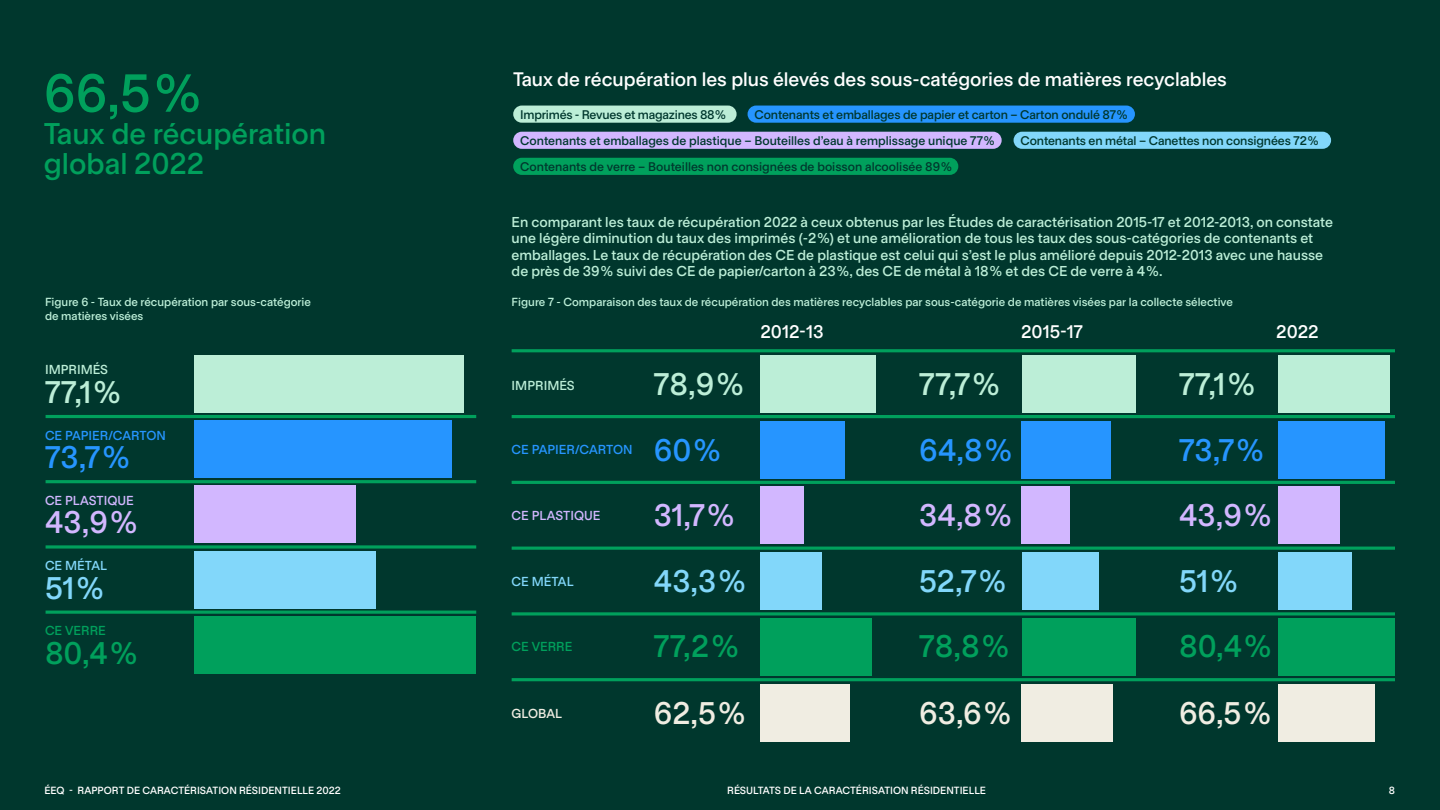
<style>
.page{position:relative;width:1440px;height:810px;background:#00372d}
.page>*{position:absolute;margin:0;border:0;box-sizing:border-box;transform-origin:0 0}
.t1{font:500 51.25px "Habitus";color:#00a05c}
.t2{font:500 30px "Habitus";letter-spacing:.02em;color:#bceed7}
.t3{font:500 30px "Habitus";letter-spacing:.005em;color:#d2b7ff}
.t4{font:500 30px "Habitus";color:#00a05c}
.t5{font:500 30px "Habitus";color:#2695ff}
.t6{font:500 30px "Habitus";letter-spacing:-.015em;color:#82d7fa}
.t7{font:500 30px "Habitus";color:#f0ede2}
.t8{font:500 28.75px/30px "Habitus";color:#00a05c}
.t9{font:500 18.75px "Habitus";color:#fff}
.t10{font:500 17.5px "Habitus";color:#fff}
.t11{font:500 13.75px/16.2px "Habitus";color:#bceed7}
.t12{font:500 12.5px "Habitus";color:#2695ff}
.t13{font:500 12.5px "Habitus";color:#d2b7ff}
.t14{font:500 12.5px "Habitus";color:#bceed7}
.t15{font:500 12.5px "Habitus";color:#00a05c}
.t16{font:500 12.5px "Habitus";color:#82d7fa}
.t17{font:500 12.5px "Habitus";color:#f0ede2}
.t18{font:500 12px/26.1px "Habitus";color:#00372d}
.t19{font:500 12px "Habitus";letter-spacing:-.02em;color:#00372d}
.t20{font:500 11.25px/13.8px "Habitus";color:#bceed7}
.t21{font:500 10px "Habitus";color:#fff}
</style>
<div class="page">
<hr style="left:46px;top:415px;width:430px;height:3px;background:#00a05c">
<svg style="left:46px;top:545px;width:430px;height:4px;background:#008a52"></svg>
<hr style="left:46px;top:480px;width:430px;height:3px;background:#00a05c">
<hr style="left:46px;top:611px;width:430px;height:3px;background:#00a05c">
<div style="left:194px;top:355px;width:270px;height:57px;background:#bceed7"></div>
<div style="left:760px;top:355px;width:116px;height:57px;background:#bceed7"></div>
<div style="left:760px;top:421px;width:85px;height:57px;background:#2695ff"></div>
<div style="left:760px;top:487px;width:44px;height:57px;background:#d2b7ff"></div>
<div style="left:760px;top:552px;width:62px;height:58px;background:#82d7fa"></div>
<div style="left:760px;top:618px;width:112px;height:57px;background:#00a05c"></div>
<div style="left:760px;top:685px;width:90px;height:57px;background:#f0ede2"></div>
<div style="left:1022px;top:355px;width:113px;height:57px;background:#bceed7"></div>
<div style="left:1022px;top:421px;width:89px;height:57px;background:#2695ff"></div>
<div style="left:1022px;top:487px;width:48px;height:57px;background:#d2b7ff"></div>
<div style="left:1022px;top:552px;width:77px;height:58px;background:#82d7fa"></div>
<div style="left:1022px;top:618px;width:113px;height:57px;background:#00a05c"></div>
<div style="left:1022px;top:685px;width:91px;height:57px;background:#f0ede2"></div>
<div style="left:1278px;top:355px;width:112px;height:57px;background:#bceed7"></div>
<div style="left:1278px;top:421px;width:106px;height:57px;background:#2695ff"></div>
<div style="left:1278px;top:487px;width:62px;height:57px;background:#d2b7ff"></div>
<div style="left:1278px;top:552px;width:73px;height:58px;background:#82d7fa"></div>
<div style="left:1278px;top:618px;width:117px;height:57px;background:#00a05c"></div>
<div style="left:1278px;top:685px;width:97px;height:57px;background:#f0ede2"></div>
<div style="left:194px;top:421px;width:258px;height:57px;background:#2695ff"></div>
<div style="left:194px;top:486px;width:162px;height:57px;background:#d2b7ff"></div>
<div style="left:194px;top:551px;width:182px;height:57px;background:#82d7fa"></div>
<div style="left:194px;top:616px;width:282px;height:57px;background:#00a05c"></div>
<hr style="left:512px;top:415px;width:883px;height:3px;background:#00a05c">
<hr style="left:512px;top:349px;width:883px;height:3px;background:#00a05c">
<hr style="left:512px;top:547px;width:883px;height:3px;background:#00a05c">
<hr style="left:512px;top:481px;width:883px;height:3px;background:#00a05c">
<svg style="left:512px;top:612px;width:883px;height:4px;background:#008a52"></svg>
<hr style="left:512px;top:678px;width:883px;height:3px;background:#00a05c">
<div style="left:513px;top:158px;width:445px;height:17px;background:#00a05c;border-radius:9px"></div>
<div style="left:748px;top:106px;width:387px;height:17px;background:#2695ff;border-radius:9px"></div>
<div style="left:513px;top:106px;width:224px;height:17px;background:#bceed7;border-radius:9px"></div>
<div style="left:1014px;top:132px;width:317px;height:17px;background:#82d7fa;border-radius:9px"></div>
<div style="left:513px;top:132px;width:489px;height:17px;background:#d2b7ff;border-radius:9px"></div>
<h1 class="t1" style="left:44px;top:57px;width:159px">66,5 %</h1>
<h3 class="t8" style="left:44px;top:118px;width:284px">Taux de récupération global 2022</h3>
<h3 class="t9" style="left:513px;top:66px;width:715px">Taux de récupération les plus élevés des sous-catégories de matières recyclables</h3>
<p class="t18" style="left:520px;top:101px;width:609px;text-indent:234px">Contenants et emballages de papier et carton – Carton ondulé 87 %<br>Contenants et emballages de plastique – Bouteilles d’eau à remplissage unique 77 %</p>
<p class="t19" style="left:520px;top:106px;width:208px">Imprimés - Revues et magazines 88 %</p>
<p class="t18" style="left:1021px;top:127px;width:300px">Contenants en métal – Canettes non consignées 72 %</p>
<p class="t18" style="left:520px;top:153px;width:433px">Contenants de verre – Bouteilles non consignées de boisson alcoolisée 89 %</p>
<p class="t11" style="left:512px;top:214px;width:823px">En comparant les taux de récupération 2022 à ceux obtenus par les Études de caractérisation 2015-17 et 2012-2013, on constate une légère diminution du taux des imprimés (-2 %) et une amélioration de tous les taux des sous-catégories de contenants et emballages. Le taux de récupération des CE de plastique est celui qui s’est le plus amélioré depuis 2012-2013 avec une hausse de près de 39 % suivi des CE de papier/carton à 23 %, des CE de métal à 18 % et des CE de verre à 4 %.</p>
<p class="t20" style="left:45px;top:295px;width:268px">Figure 6 - Taux de récupération par sous-catégorie de matières visées</p>
<p class="t20" style="left:512px;top:295px;width:723px">Figure 7 - Comparaison des taux de récupération des matières recyclables par sous-catégorie de matières visées par la collecte sélective</p>
<p class="t14" style="left:45px;top:360px;width:65px">IMPRIMÉS</p>
<h2 class="t2" style="left:45px;top:370px;width:78px">77,1 %</h2>
<p class="t14" style="left:512px;top:376px;width:65px">IMPRIMÉS</p>
<p class="t12" style="left:45px;top:426px;width:122px">CE PAPIER/CARTON</p>
<h2 class="t5" style="left:45px;top:436px;width:87px">73,7 %</h2>
<p class="t12" style="left:512px;top:441px;width:122px">CE PAPIER/CARTON</p>
<p class="t13" style="left:45px;top:491px;width:90px">CE PLASTIQUE</p>
<h2 class="t3" style="left:45px;top:501px;width:94px">43,9 %</h2>
<p class="t13" style="left:512px;top:507px;width:90px">CE PLASTIQUE</p>
<p class="t16" style="left:45px;top:557px;width:64px">CE MÉTAL</p>
<h2 class="t6" style="left:45px;top:567px;width:61px">51 %</h2>
<p class="t16" style="left:512px;top:572px;width:64px">CE MÉTAL</p>
<p class="t15" style="left:45px;top:621px;width:62px">CE VERRE</p>
<h2 class="t4" style="left:45px;top:631px;width:94px">80,4 %</h2>
<p class="t15" style="left:512px;top:638px;width:62px">CE VERRE</p>
<p class="t17" style="left:512px;top:704px;width:52px">GLOBAL</p>
<h2 class="t2" style="left:654px;top:363px;width:92px">78,9 %</h2>
<h2 class="t5" style="left:654px;top:428px;width:69px">60 %</h2>
<h2 class="t3" style="left:654px;top:494px;width:83px">31,7 %</h2>
<h2 class="t6" style="left:654px;top:560px;width:94px">43,3 %</h2>
<h2 class="t4" style="left:654px;top:625px;width:87px">77,2 %</h2>
<h2 class="t7" style="left:654px;top:692px;width:94px">62,5 %</h2>
<p class="t10" style="left:760px;top:319px;width:65px">2012-13</p>
<p class="t10" style="left:1021px;top:319px;width:63px">2015-17</p>
<p class="t10" style="left:1276px;top:319px;width:44px">2022</p>
<h2 class="t2" style="left:919px;top:363px;width:82px">77,7 %</h2>
<h2 class="t5" style="left:919px;top:428px;width:95px">64,8 %</h2>
<h2 class="t3" style="left:919px;top:494px;width:94px">34,8 %</h2>
<h2 class="t6" style="left:919px;top:560px;width:89px">52,7 %</h2>
<h2 class="t4" style="left:919px;top:625px;width:92px">78,8 %</h2>
<h2 class="t7" style="left:919px;top:692px;width:94px">63,6 %</h2>
<h2 class="t2" style="left:1179px;top:363px;width:78px">77,1 %</h2>
<h2 class="t5" style="left:1179px;top:428px;width:87px">73,7 %</h2>
<h2 class="t3" style="left:1179px;top:494px;width:94px">43,9 %</h2>
<h2 class="t6" style="left:1179px;top:560px;width:61px">51 %</h2>
<h2 class="t4" style="left:1179px;top:625px;width:94px">80,4 %</h2>
<h2 class="t7" style="left:1179px;top:692px;width:94px">66,5 %</h2>
<p class="t21" style="left:44px;top:783px;width:298px">ÉEQ - RAPPORT DE CARACTÉRISATION RÉSIDENTIELLE 2022</p>
<p class="t21" style="left:727px;top:783px;width:260px">RÉSULTATS DE LA CARACTÉRISATION RÉSIDENTIELLE</p>
<p class="t21" style="left:1389px;top:783px;width:8px">8</p>
</div>
